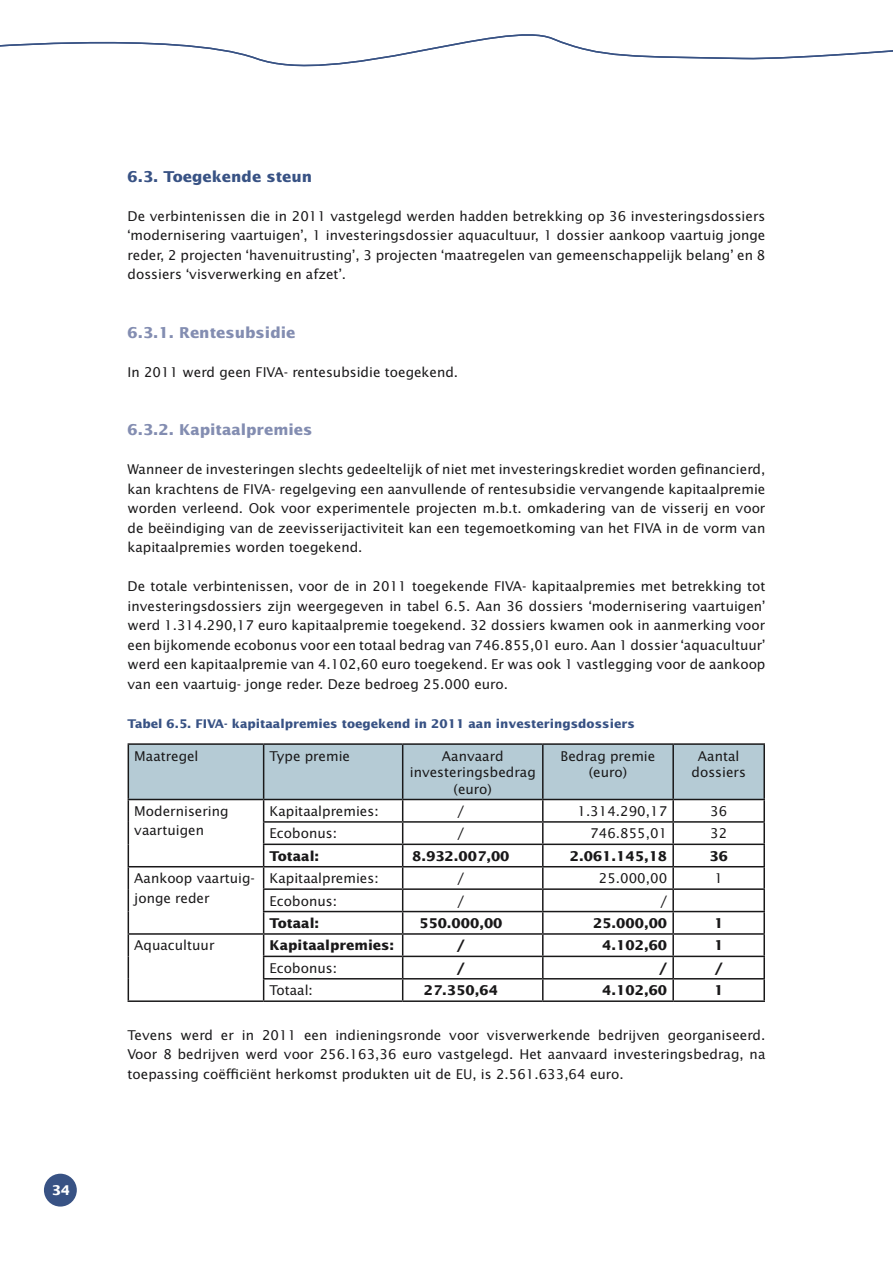
<style>
.page{position:relative;width:893px;height:1263px;background:#fff}
.page>*{position:absolute;margin:0;border:0;box-sizing:border-box;transform-origin:0 0}
.kop3{font:700 15px "Lucida Sans Std";color:#838db1}
.kop2{font:700 15px "Lucida Sans Std";color:#385284}
.copy{font:13.5px/19.5px "Lucida Sans Std";color:#191819;text-align:justify}
.copy_tabel{font:13.5px/16.5px "Lucida Sans Std";color:#191819;text-align:center}
.copy_tabel-2{font:700 13.5px "Lucida Sans Std";color:#191819}
.t1{font:700 13.5px "Lucida Sans Std";color:#fff}
.tabel_titel{font:700 12px "Lucida Sans Std";color:#385284}
</style>
<div class="page">
<div style="left:44px;top:1174px;width:33px;height:32px;background:#385284;border-radius:50%"></div>
<svg style="left:0;top:34px;width:893px;height:33px"></svg>
<hr style="left:128px;top:743px;width:136px;height:2px;background:#191819">
<hr style="left:264px;top:743px;width:139px;height:2px;background:#191819">
<hr style="left:403px;top:743px;width:140px;height:2px;background:#191819">
<hr style="left:543px;top:743px;width:130px;height:2px;background:#191819">
<hr style="left:673px;top:743px;width:92px;height:2px;background:#191819">
<hr style="left:763px;top:745px;width:2px;height:54px;background:#191819">
<hr style="left:673px;top:799px;width:92px;height:1px;background:#191819">
<hr style="left:763px;top:800px;width:2px;height:21px;background:#191819">
<hr style="left:673px;top:821px;width:92px;height:2px;background:#191819">
<hr style="left:763px;top:823px;width:2px;height:20px;background:#191819">
<hr style="left:673px;top:843px;width:92px;height:2px;background:#191819">
<hr style="left:763px;top:845px;width:2px;height:21px;background:#191819">
<hr style="left:673px;top:866px;width:92px;height:1px;background:#191819">
<hr style="left:763px;top:867px;width:2px;height:21px;background:#191819">
<hr style="left:673px;top:888px;width:92px;height:2px;background:#191819">
<hr style="left:763px;top:890px;width:2px;height:21px;background:#191819">
<hr style="left:673px;top:911px;width:92px;height:1px;background:#191819">
<hr style="left:763px;top:912px;width:2px;height:21px;background:#191819">
<hr style="left:673px;top:933px;width:92px;height:2px;background:#191819">
<hr style="left:763px;top:935px;width:2px;height:21px;background:#191819">
<hr style="left:673px;top:956px;width:92px;height:1px;background:#191819">
<hr style="left:763px;top:957px;width:2px;height:21px;background:#191819">
<svg style="left:128px;top:744px;width:636px;height:256px"></svg>
<hr style="left:543px;top:978px;width:130px;height:1px;background:#191819">
<hr style="left:542px;top:979px;width:2px;height:21px;background:#191819">
<hr style="left:673px;top:978px;width:92px;height:1px;background:#191819">
<hr style="left:672px;top:979px;width:2px;height:21px;background:#191819">
<hr style="left:763px;top:979px;width:2px;height:21px;background:#191819">
<hr style="left:128px;top:1000px;width:136px;height:2px;background:#191819">
<hr style="left:264px;top:1000px;width:139px;height:2px;background:#191819">
<hr style="left:403px;top:1000px;width:140px;height:2px;background:#191819">
<hr style="left:543px;top:1000px;width:130px;height:2px;background:#191819">
<hr style="left:673px;top:1000px;width:92px;height:2px;background:#191819">
<p class="t1" style="left:52px;top:1183px;width:20px">34</p>
<p class="kop2" style="left:128px;top:168px;width:186px">6.3. Toegekende steun</p>
<p class="copy" style="left:128px;top:206px;width:639px">De verbintenissen die in 2011 vastgelegd werden hadden betrekking op 36 investeringsdossiers ‘modernisering vaartuigen’, 1 investeringsdossier aquacultuur, 1 dossier aankoop vaartuig jonge reder, 2 projecten ‘havenuitrusting’, 3 projecten ‘maatregelen van gemeenschappelijk belang’ en 8 dossiers ‘visverwerking en afzet’.</p>
<p class="kop3" style="left:128px;top:324px;width:169px">6.3.1. Rentesubsidie</p>
<p class="copy" style="left:128px;top:362px;width:332px">In 2011 werd geen FIVA- rentesubsidie toegekend.</p>
<p class="kop3" style="left:128px;top:421px;width:186px">6.3.2. Kapitaalpremies</p>
<p class="copy" style="left:128px;top:460px;width:639px">Wanneer de investeringen slechts gedeeltelijk of niet met investeringskrediet worden gefinancierd, kan krachtens de FIVA- regelgeving een aanvullende of rentesubsidie vervangende kapitaalpremie worden verleend. Ook voor experimentele projecten m.b.t. omkadering van de visserij en voor de beëindiging van de zeevisserijactiviteit kan een tegemoetkoming van het FIVA in de vorm van kapitaalpremies worden toegekend.</p>
<p class="copy" style="left:128px;top:577px;width:639px">De totale verbintenissen, voor de in 2011 toegekende FIVA- kapitaalpremies met betrekking tot investeringsdossiers zijn weergegeven in tabel 6.5. Aan 36 dossiers ‘modernisering vaartuigen’ werd 1.314.290,17 euro kapitaalpremie toegekend. 32 dossiers kwamen ook in aanmerking voor een bijkomende ecobonus voor een totaal bedrag van 746.855,01 euro. Aan 1 dossier ‘aquacultuur’ werd een kapitaalpremie van 4.102,60 euro toegekend. Er was ook 1 vastlegging voor de aankoop van een vaartuig- jonge reder. Deze bedroeg 25.000 euro.</p>
<p class="tabel_titel" style="left:128px;top:717px;width:509px">Tabel 6.5. FIVA- kapitaalpremies toegekend in 2011 aan investeringsdossiers</p>
<p class="copy_tabel" style="left:134px;top:748px;width:66px">Maatregel</p>
<p class="copy_tabel" style="left:270px;top:748px;width:82px">Type premie</p>
<p class="copy_tabel" style="left:410px;top:748px;width:127px">Aanvaard investeringsbedrag (euro)</p>
<p class="copy_tabel" style="left:561px;top:748px;width:96px">Bedrag premie (euro)</p>
<p class="copy_tabel" style="left:691px;top:748px;width:56px">Aantal dossiers</p>
<p class="copy_tabel" style="left:134px;top:801px;width:96px;line-height:19.5px;text-align:left">Modernisering vaartuigen</p>
<p class="copy_tabel" style="left:270px;top:803px;width:110px">Kapitaalpremies:</p>
<p class="copy_tabel" style="left:457px;top:803px;width:8px">/</p>
<p class="copy_tabel" style="left:577px;top:803px;width:91px">1.314.290,17</p>
<p class="copy_tabel" style="left:710px;top:803px;width:19px">36</p>
<p class="copy_tabel" style="left:270px;top:825px;width:69px">Ecobonus:</p>
<p class="copy_tabel" style="left:457px;top:825px;width:8px">/</p>
<p class="copy_tabel" style="left:590px;top:825px;width:78px">746.855,01</p>
<p class="copy_tabel" style="left:710px;top:825px;width:19px">32</p>
<p class="copy_tabel-2" style="left:270px;top:848px;width:51px">Totaal:</p>
<p class="copy_tabel-2" style="left:412px;top:848px;width:99px">8.932.007,00</p>
<p class="copy_tabel-2" style="left:570px;top:848px;width:99px">2.061.145,18</p>
<p class="copy_tabel-2" style="left:709px;top:848px;width:20px">36</p>
<p class="copy_tabel" style="left:134px;top:869px;width:122px;line-height:19.5px;text-align:left">Aankoop vaartuig&shy;jonge reder</p>
<p class="copy_tabel" style="left:270px;top:870px;width:110px">Kapitaalpremies:</p>
<p class="copy_tabel" style="left:457px;top:870px;width:8px">/</p>
<p class="copy_tabel" style="left:599px;top:870px;width:70px">25.000,00</p>
<p class="copy_tabel" style="left:714px;top:870px;width:10px">1</p>
<p class="copy_tabel" style="left:270px;top:893px;width:69px">Ecobonus:</p>
<p class="copy_tabel" style="left:457px;top:893px;width:8px">/</p>
<p class="copy_tabel" style="left:660px;top:893px;width:8px">/</p>
<p class="copy_tabel-2" style="left:270px;top:915px;width:51px">Totaal:</p>
<p class="copy_tabel-2" style="left:419px;top:915px;width:85px">550.000,00</p>
<p class="copy_tabel-2" style="left:593px;top:915px;width:76px">25.000,00</p>
<p class="copy_tabel-2" style="left:714px;top:915px;width:11px">1</p>
<p class="copy_tabel" style="left:134px;top:937px;width:82px">Aquacultuur</p>
<p class="copy_tabel-2" style="left:270px;top:938px;width:126px">Kapitaalpremies:</p>
<p class="copy_tabel-2" style="left:457px;top:938px;width:10px">/</p>
<p class="copy_tabel-2" style="left:602px;top:938px;width:66px">4.102,60</p>
<p class="copy_tabel-2" style="left:714px;top:938px;width:11px">1</p>
<p class="copy_tabel" style="left:270px;top:960px;width:69px">Ecobonus:</p>
<p class="copy_tabel-2" style="left:457px;top:960px;width:10px">/</p>
<p class="copy_tabel-2" style="left:659px;top:960px;width:10px">/</p>
<p class="copy_tabel-2" style="left:715px;top:960px;width:10px">/</p>
<p class="copy_tabel" style="left:270px;top:982px;width:45px">Totaal:</p>
<p class="copy_tabel-2" style="left:424px;top:983px;width:76px">27.350,64</p>
<p class="copy_tabel-2" style="left:602px;top:983px;width:66px">4.102,60</p>
<p class="copy_tabel-2" style="left:714px;top:983px;width:11px">1</p>
<p class="copy" style="left:128px;top:1025px;width:639px">Tevens werd er in 2011 een indieningsronde voor visverwerkende bedrijven georganiseerd.<br>Voor 8 bedrijven werd voor 256.163,36 euro vastgelegd. Het aanvaard investeringsbedrag, na toepassing coëfficiënt herkomst produkten uit de EU, is 2.561.633,64 euro.</p>
</div>
